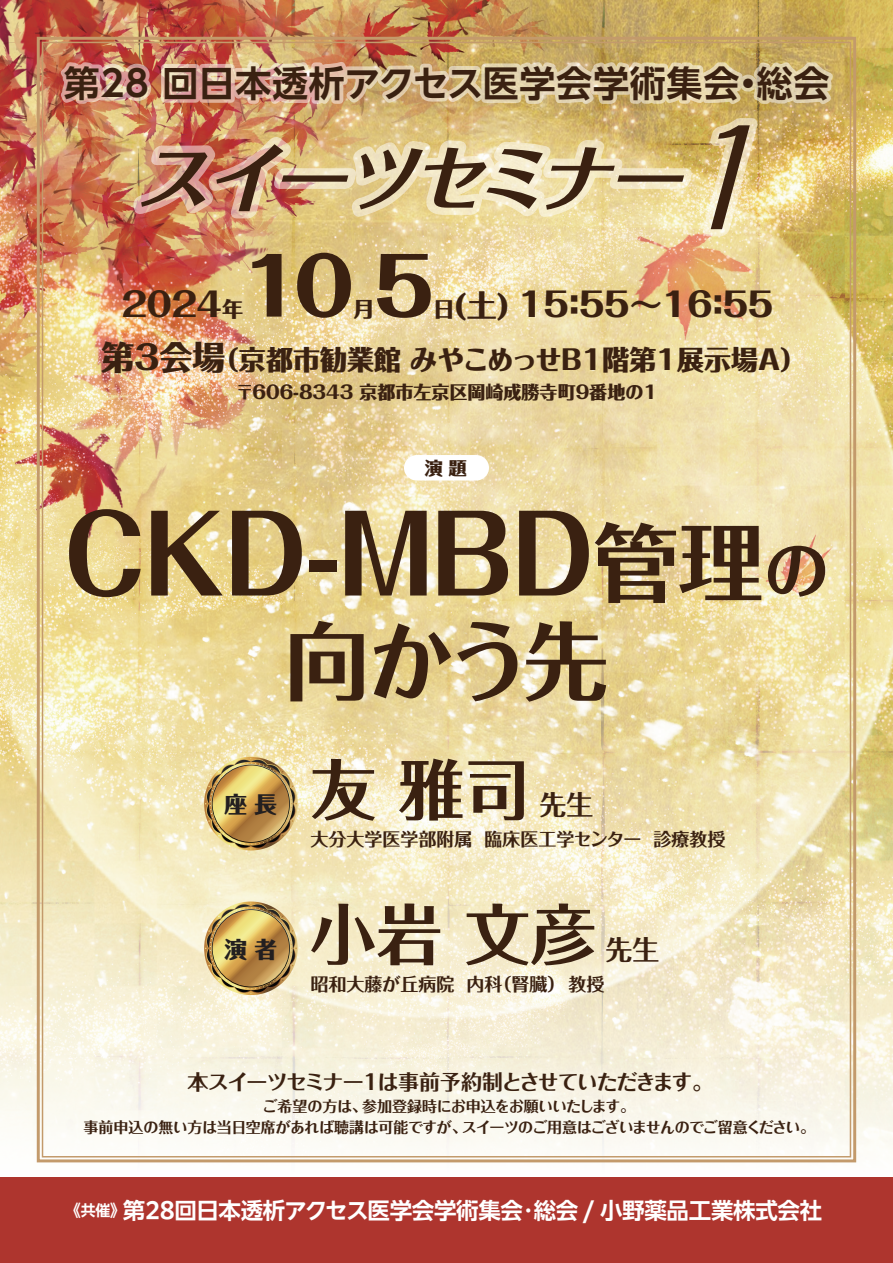
<style>
.page{position:relative;width:893px;height:1263px;background:#fff}
.page>*{position:absolute;margin:0;border:0;box-sizing:border-box;transform-origin:0 0}
.t1{font:700 106.5px "Folk Pro";color:#3a2111}
.t2{font:700 85.65px "Folk Pro";color:#3a2111}
.t3{font:800 78px "Folk Pro";color:#3a2111}
.t4{font:italic 700 73.8px "Folk Pro";color:#3a2111}
.t5{font:700 66px "Folk Pro";color:#3a2111}
.t6{font:700 36px "UD Shin Go NT Pr 6 N De";letter-spacing:.02em;color:#3a2111}
.t7{font:800 33px "Folk Pro";color:#3a2111}
.t8{font:800 27px "Folk Pro";color:#3a2111}
.t9{font:700 27px "Folk Pro";color:#3a2111}
.t10{font:700 22.5px "PUD Shin Go NT Pr 6 N De";letter-spacing:-.015em;color:#fff}
.t11{font:800 22.5px "Folk Pro";color:#231f20}
.t12{font:700 21px "Folk Pro";letter-spacing:-.055em;color:#3a2111}
.t13{font:800 21px "Folk Pro";color:#3a2111}
.t14{font:700 18px "Folk Pro";color:#3a2111}
.t15{font:800 18px "Folk Pro";color:#3a2111}
.t16{font:700 15px/21px "Folk Pro";letter-spacing:-.03em;color:#3a2111;text-align:center}
.s1{font-weight:400;font-size:132.9px}
.s2{font-size:21px}
.s3{font-size:30px}
.s4{font-size:33px}
.s5{font-size:85.65px}
.s6{font-size:64.65px}
.s7{font-size:15px}
</style>
<div class="page">
<img style="left:0;top:0;width:893px;height:668px">
<svg style="left:0;top:668px;width:893px;height:510px;background:#f3e9c9"></svg>
<div style="left:0;top:1178px;width:893px;height:85px;background:#ae352e"></div>
<img style="left:60px;top:61px;width:774px;height:183px">
<img style="left:205px;top:757px;width:92px;height:93px">
<svg style="left:212px;top:765px;width:78px;height:78px"></svg>
<svg style="left:213px;top:765px;width:76px;height:77px;background:#cea95a"></svg>
<img style="left:205px;top:902px;width:92px;height:92px">
<svg style="left:212px;top:909px;width:78px;height:78px"></svg>
<svg style="left:213px;top:910px;width:76px;height:76px;background:#d0aa5b"></svg>
<div style="left:404px;top:455px;width:85px;height:25px;background:#fff;border-radius:13px"></div>
<h3 class="t6" style="left:64px;top:54px;width:767px">第28 回日本透析アクセス医学会学術集会・総会</h3>
<h3 class="t4" style="left:134px;top:116px;width:674px">スイーツセミナー<span class="s1">1</span></h3>
<h3 class="t3" style="left:243px;top:220px;width:192px">10 5</h3>
<h3 class="t13" style="left:354px;top:291px;width:22px">月</h3>
<h3 class="t7" style="left:434px;top:276px;width:341px"><span class="s2">日</span><span class="s3">(土)</span> 15：55～16：55</h3>
<h3 class="t8" style="left:101px;top:337px;width:707px"><span class="s4">第3会場</span>（京都市勧業館 みやこめっせB1階第1展示場A）</h3>
<p class="t15" style="left:236px;top:377px;width:423px">〒606-8343 京都市左京区岡崎成勝寺町9番地の1</p>
<h3 class="t7" style="left:122px;top:276px;width:123px">2024<span class="s2">年</span></h3>
<p class="t15" style="left:425px;top:453px;width:43px">演 題</p>
<h1 class="t1" style="left:64px;top:464px;width:766px">CKD-MBD<span class="s5">管理</span><span class="s6">の</span></h1>
<h2 class="t2" style="left:284px;top:588px;width:326px">向かう先</h2>
<h3 class="t11" style="left:225px;top:785px;width:54px">座 長</h3>
<h3 class="t11" style="left:225px;top:930px;width:54px">演 者</h3>
<h3 class="t5" style="left:310px;top:733px;width:221px">友 雅司</h3>
<h3 class="t9" style="left:539px;top:782px;width:55px">先生</h3>
<p class="t14" style="left:310px;top:824px;width:416px">大分大学医学部附属 臨床医工学センター 診療教授</p>
<h3 class="t5" style="left:310px;top:878px;width:287px">小岩 文彦</h3>
<h3 class="t9" style="left:605px;top:926px;width:55px">先生</h3>
<p class="t14" style="left:310px;top:969px;width:295px">昭和大藤が丘病院 内科（腎臓） 教授</p>
<h3 class="t12" style="left:187px;top:1064px;width:527px">本スイーツセミナー1は事前予約制とさせていただきます。</h3>
<p class="t16" style="left:84px;top:1093px;width:733px">ご希望の方は、参加登録時にお申込をお願いいたします。<br>事前申込の無い方は当日空席があれば聴講は可能ですが、スイーツのご用意はございませんのでご留意ください。</p>
<h3 class="t10" style="left:66px;top:1198px;width:758px"><span class="s7">《共催》</span>第28回日本透析アクセス医学会学術集会・総会 / 小野薬品工業株式会社</h3>
</div>
